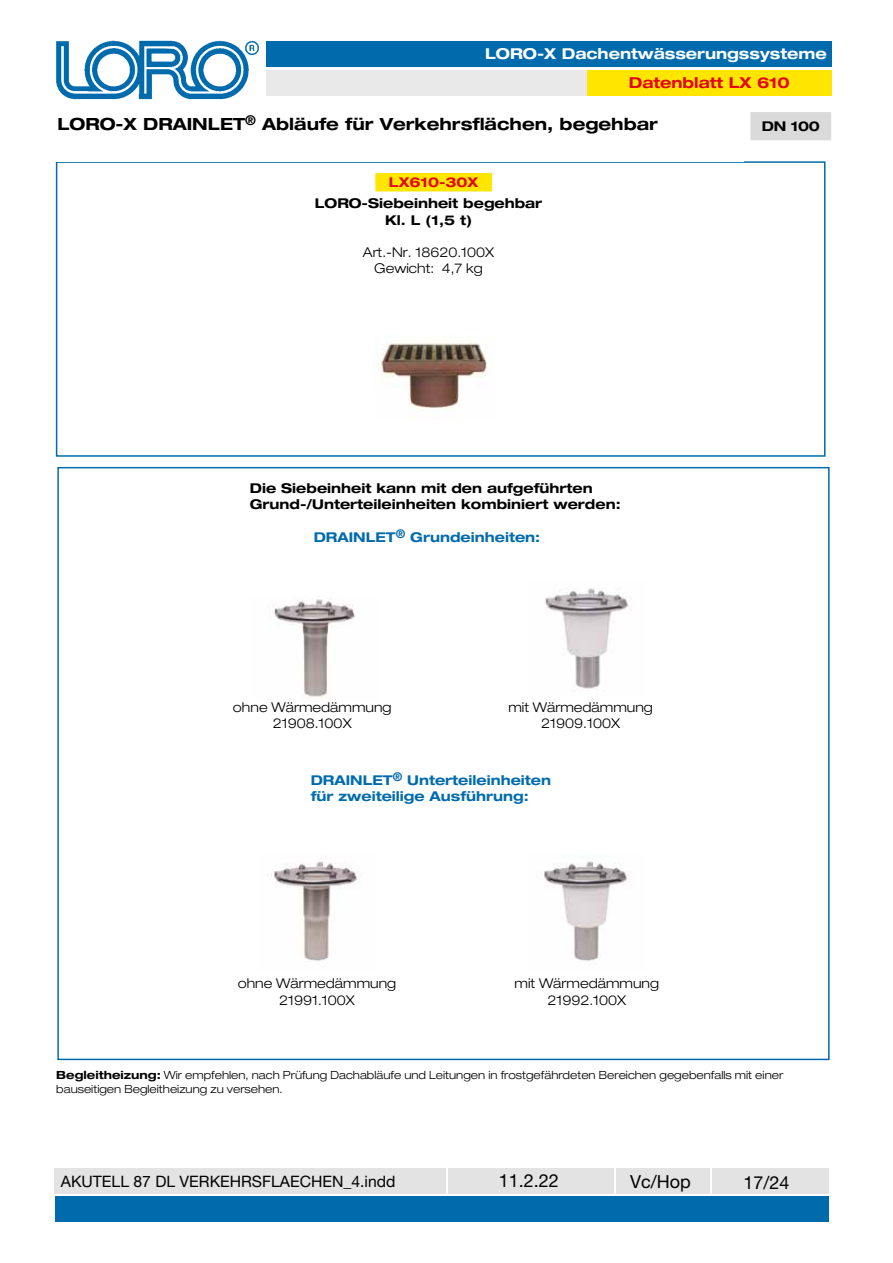
<style>
.page{position:relative;width:893px;height:1263px;background:#fff}
.page>*{position:absolute;margin:0;border:0;box-sizing:border-box;transform-origin:0 0}
.t1{font:18px "Helvetica Neue LT Std";color:#000}
.t2{font:700 expanded 16.8px "Helvetica Neue LT Std";color:#000}
.t3{font:15.75px "Helvetica Neue LT Std";color:#000}
.t4{font:700 expanded 15px "Helvetica Neue LT Std";color:#fff}
.t5{font:700 expanded 15px "Helvetica Neue LT Std";color:#e30613}
.t6{font:300 expanded 13.5px/16.2px "Helvetica Neue LT Std";color:#000;text-align:center}
.t7{font:700 expanded 13.5px/16.2px "Helvetica Neue LT Std";color:#000;text-align:center}
.t8{font:700 expanded 13.5px/16.2px "Helvetica Neue LT Std";color:#006bac}
.t9{font:700 expanded 13.5px "Helvetica Neue LT Std";color:#e30613}
.t10{font:300 expanded 11.25px/13.5px "Helvetica Neue LT Std";color:#000}
.s1{font-weight:700}
</style>
<div class="page">
<div style="left:266px;top:41px;width:566px;height:25px;background:#006bac"></div>
<div style="left:266px;top:71px;width:566px;height:25px;background:#e9e9e9"></div>
<img style="left:56px;top:40px;width:203px;height:60px">
<div style="left:55px;top:1196px;width:774px;height:26px;background:#006bac"></div>
<div style="left:55px;top:1168px;width:391px;height:25px;background:#e3e3e3"></div>
<div style="left:448px;top:1168px;width:166px;height:25px;background:#e3e3e3"></div>
<div style="left:616px;top:1168px;width:94px;height:25px;background:#e3e3e3"></div>
<div style="left:712px;top:1168px;width:117px;height:25px;background:#e3e3e3"></div>
<div style="left:56px;top:161px;width:769px;height:296px;background:#fff;border:2px solid #006bac"></div>
<div style="left:750px;top:111px;width:82px;height:30px;background:#dadada"></div>
<div style="left:749px;top:111px;width:84px;height:31px;border:2px solid #fff"></div>
<img style="left:379px;top:341px;width:108px;height:78px">
<div style="left:57px;top:467px;width:773px;height:593px;background:#fff;border:2px solid #006bac"></div>
<div style="left:376px;top:174px;width:115px;height:17px;background:#ffe600"></div>
<div style="left:375px;top:173px;width:117px;height:18px;border:2px solid #ffe600"></div>
<img style="left:273px;top:599px;width:83px;height:99px">
<img style="left:271px;top:861px;width:90px;height:100px">
<img style="left:545px;top:588px;width:86px;height:101px">
<img style="left:541px;top:861px;width:89px;height:100px">
<div style="left:587px;top:70px;width:245px;height:25px;background:#ffe600"></div>
<h3 class="t4" style="left:485px;top:44px;width:343px">LORO-X Dachentwässerungssysteme</h3>
<h3 class="t5" style="left:629px;top:73px;width:163px">Datenblatt LX 610</h3>
<h2 class="t2" style="left:57px;top:113px;width:602px">LORO-X DRAINLET<sup>®</sup> Abläufe für Verkehrsflächen, begehbar</h2>
<p class="t7" style="left:762px;top:118px;width:59px">DN 100</p>
<p class="t9" style="left:389px;top:173px;width:91px">LX610-30X</p>
<p class="t7" style="left:315px;top:195px;width:229px">LORO-Siebeinheit begehbar<br>Kl. L (1,5 t)</p>
<p class="t6" style="left:363px;top:244px;width:133px">Art.-Nr. 18620.100X<br>Gewicht: 4,7 kg</p>
<p class="t7" style="left:250px;top:479px;width:372px;text-align:left">Die Siebeinheit kann mit den aufgeführten<br>Grund-/Unterteileinheiten kombiniert werden:</p>
<p class="t8" style="left:314px;top:528px;width:228px">DRAINLET<sup>®</sup> Grundeinheiten:</p>
<p class="t6" style="left:233px;top:698px;width:160px">ohne Wärmedämmung<br>21908.100X</p>
<p class="t6" style="left:508px;top:698px;width:146px">mit Wärmedämmung<br>21909.100X</p>
<p class="t8" style="left:311px;top:771px;width:242px">DRAINLET<sup>®</sup> Unterteileinheiten für zweiteilige Ausführung:</p>
<p class="t6" style="left:238px;top:975px;width:160px">ohne Wärmedämmung<br>21991.100X</p>
<p class="t6" style="left:515px;top:975px;width:146px">mit Wärmedämmung<br>21992.100X</p>
<p class="t10" style="left:56px;top:1068px;width:728px"><span class="s1">Begleitheizung:</span> Wir empfehlen, nach Prüfung Dachabläufe und Leitungen in frostgefährdeten Bereichen gegebenfalls mit einer bauseitigen Begleitheizung zu versehen.</p>
<h3 class="t3" style="left:61px;top:1172px;width:336px">AKUTELL 87 DL VERKEHRSFLAECHEN_4.indd</h3>
<h1 class="t1" style="left:499px;top:1170px;width:62px">11.2.22</h1>
<h1 class="t1" style="left:630px;top:1170px;width:62px">Vc/Hop</h1>
<h1 class="t1" style="left:743px;top:1172px;width:48px">17/24</h1>
</div>
